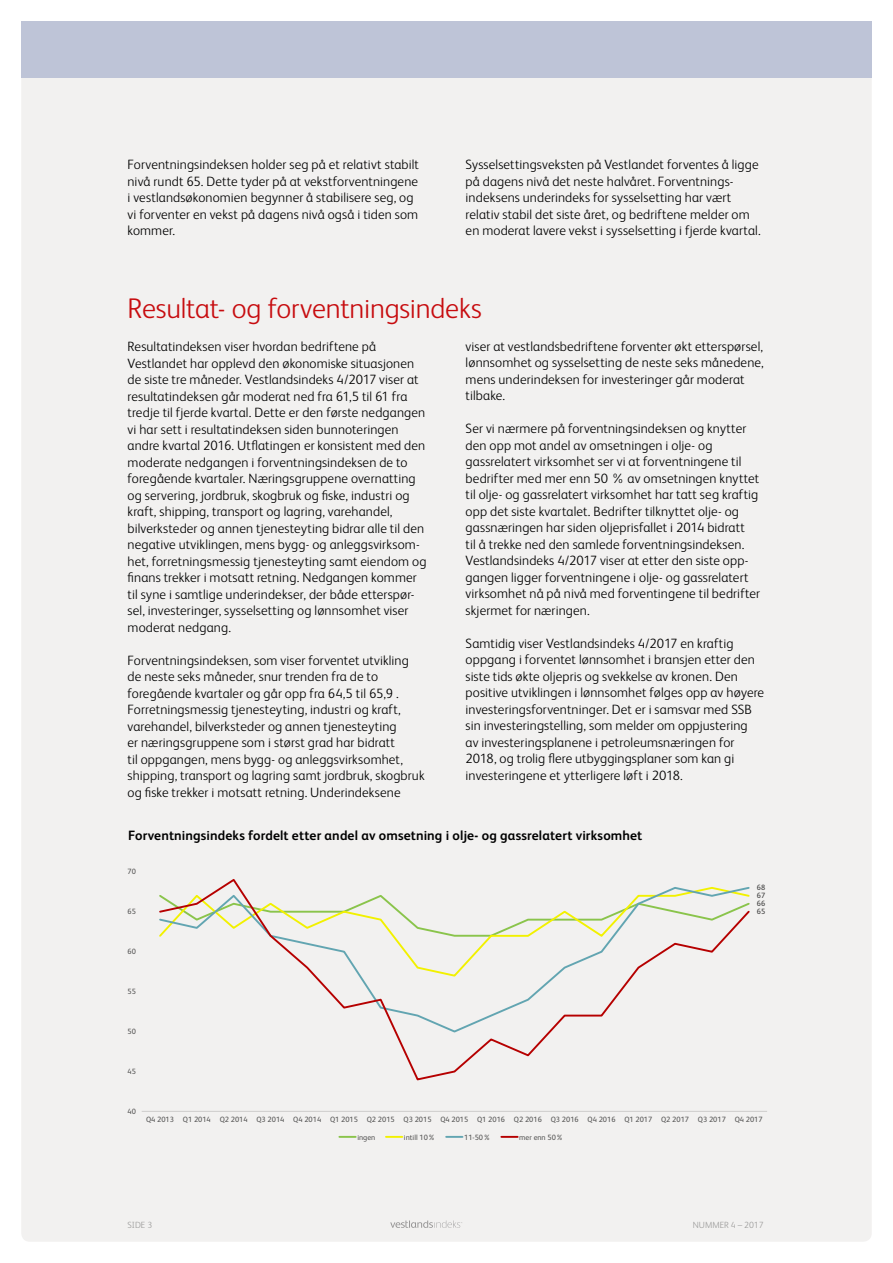
<style>
.page{position:relative;width:893px;height:1263px;background:#fff}
.page>*{position:absolute;margin:0;border:0;box-sizing:border-box;transform-origin:0 0}
.t1{font:300 28.5px "FS Albert";letter-spacing:-.005em;color:#c70c0f}
.t2{font:300 13.5px/16.5px "FS Albert";letter-spacing:.01em;color:#000}
.t3{font:700 13.5px "FS Albert";letter-spacing:.01em;color:#000}
.t4{font:300 9px "FS Albert";color:#9d9d9c}
.t5{font:7.65px "FS Albert";color:#595959}
.t6{font:7.65px "FS Albert";color:#404040}
</style>
<div class="page">
<div style="left:21px;top:21px;width:851px;height:1221px;background:#f2f1f0;border-radius:9px"></div>
<div style="left:10px;top:12px;width:876px;height:68px;background:#000;opacity:.25"></div>
<div style="left:21px;top:21px;width:851px;height:56px;background:#bec4d7"></div>
<hr style="left:142px;top:1111px;width:625px;height:1px;background:#d9d9d9">
<svg style="left:159px;top:879px;width:591px;height:202px"></svg>
<svg style="left:339px;top:1136px;width:17px;height:2px"></svg>
<svg style="left:386px;top:1136px;width:16px;height:2px"></svg>
<svg style="left:446px;top:1136px;width:16px;height:2px"></svg>
<svg style="left:501px;top:1136px;width:17px;height:2px"></svg>
<svg style="left:390px;top:1220px;width:72px;height:8px"></svg>
<p class="t2" style="left:128px;top:156px;width:293px">Forventningsindeksen holder seg på et relativt stabilt nivå rundt 65. Dette tyder på at vekstforventningene i vestlandsøkonomien begynner å stabilisere seg, og vi forventer en vekst på dagens nivå også i tiden som kommer.</p>
<p class="t2" style="left:466px;top:156px;width:297px">Sysselsettingsveksten på Vestlandet forventes å ligge på dagens nivå det neste halvåret. Forventnings&shy;indeksens underindeks for sysselsetting har vært relativ stabil det siste året, og bedriftene melder om en moderat lavere vekst i sysselsetting i fjerde kvartal.</p>
<h1 class="t1" style="left:128px;top:290px;width:356px">Resultat- og forventningsindeks</h1>
<p class="t2" style="left:128px;top:337px;width:300px">Resultatindeksen viser hvordan bedriftene på Vestlandet har opplevd den økonomiske situasjonen de siste tre måneder. Vestlandsindeks 4/2017 viser at resultatindeksen går moderat ned fra 61,5 til 61 fra tredje til fjerde kvartal. Dette er den første nedgangen vi har sett i resultatindeksen siden bunnoteringen andre kvartal 2016. Utflatingen er konsistent med den moderate nedgangen i forventningsindeksen de to foregående kvartaler. Næringsgruppene overnatting og servering, jordbruk, skogbruk og fiske, industri og kraft, shipping, transport og lagring, varehandel, bilverksteder og annen tjenesteyting bidrar alle til den negative utviklingen, mens bygg- og anleggsvirksom&shy;het, forretningsmessig tjenesteyting samt eiendom og finans trekker i motsatt retning. Nedgangen kommer til syne i samtlige underindekser, der både etterspør&shy;sel, investeringer, sysselsetting og lønnsomhet viser moderat nedgang.</p>
<p class="t2" style="left:128px;top:651px;width:299px">Forventningsindeksen, som viser forventet utvikling de neste seks måneder, snur trenden fra de to foregående kvartaler og går opp fra 64,5 til 65,9 .<br>Forretningsmessig tjenesteyting, industri og kraft, varehandel, bilverksteder og annen tjenesteyting<br>er næringsgruppene som i størst grad har bidratt<br>til oppgangen, mens bygg- og anleggsvirksomhet, shipping, transport og lagring samt jordbruk, skogbruk og fiske trekker i motsatt retning. Underindeksene</p>
<p class="t2" style="left:466px;top:337px;width:300px">viser at vestlandsbedriftene forventer økt etterspørsel, lønnsomhet og sysselsetting de neste seks månedene, mens underindeksen for investeringer går moderat tilbake.</p>
<p class="t2" style="left:466px;top:420px;width:296px">Ser vi nærmere på forventningsindeksen og knytter den opp mot andel av omsetningen i olje- og gassrelatert virksomhet ser vi at forventningene til bedrifter med mer enn 50 % av omsetningen knyttet til olje- og gassrelatert virksomhet har tatt seg kraftig opp det siste kvartalet. Bedrifter tilknyttet olje- og gassnæringen har siden oljeprisfallet i 2014 bidratt<br>til å trekke ned den samlede forventningsindeksen.<br>Vestlandsindeks 4/2017 viser at etter den siste opp&shy;gangen ligger forventningene i olje- og gassrelatert virksomhet nå på nivå med forventingene til bedrifter skjermet for næringen.</p>
<p class="t2" style="left:466px;top:634px;width:300px">Samtidig viser Vestlandsindeks 4/2017 en kraftig oppgang i forventet lønnsomhet i bransjen etter den siste tids økte oljepris og svekkelse av kronen. Den positive utviklingen i lønnsomhet følges opp av høyere investeringsforventninger. Det er i samsvar med SSB sin investeringstelling, som melder om oppjustering<br>av investeringsplanene i petroleumsnæringen for 2018, og trolig flere utbyggingsplaner som kan gi investeringene et ytterligere løft i 2018.</p>
<p class="t3" style="left:128px;top:826px;width:516px">Forventningsindeks fordelt etter andel av omsetning i olje- og gassrelatert virksomhet</p>
<p class="t5" style="left:127px;top:866px;width:10px">70</p>
<p class="t5" style="left:127px;top:906px;width:10px">65</p>
<p class="t5" style="left:127px;top:946px;width:10px">60</p>
<p class="t6" style="left:757px;top:882px;width:10px">68</p>
<p class="t6" style="left:757px;top:906px;width:10px">65</p>
<p class="t6" style="left:757px;top:890px;width:10px">67</p>
<p class="t6" style="left:757px;top:898px;width:10px">66</p>
<p class="t5" style="left:127px;top:986px;width:10px">55</p>
<p class="t5" style="left:127px;top:1026px;width:10px">50</p>
<p class="t5" style="left:127px;top:1066px;width:10px">45</p>
<p class="t5" style="left:127px;top:1106px;width:10px">40</p>
<p class="t5" style="left:146px;top:1114px;width:618px">Q4 2013 Q1 2014 Q2 2014 Q3 2014 Q4 2014 Q1 2015 Q2 2015 Q3 2015 Q4 2015 Q1 2016 Q2 2016 Q3 2016 Q4 2016 Q1 2017 Q2 2017 Q3 2017 Q4 2017</p>
<p class="t5" style="left:357px;top:1132px;width:20px">ingen</p>
<p class="t5" style="left:404px;top:1132px;width:33px">intill 10%</p>
<p class="t5" style="left:464px;top:1132px;width:28px">11-50%</p>
<p class="t5" style="left:519px;top:1132px;width:46px">mer enn 50%</p>
<p class="t4" style="left:128px;top:1219px;width:26px">SIDE 3</p>
<p class="t4" style="left:693px;top:1219px;width:72px">NUMMER 4 – 2017</p>
</div>
